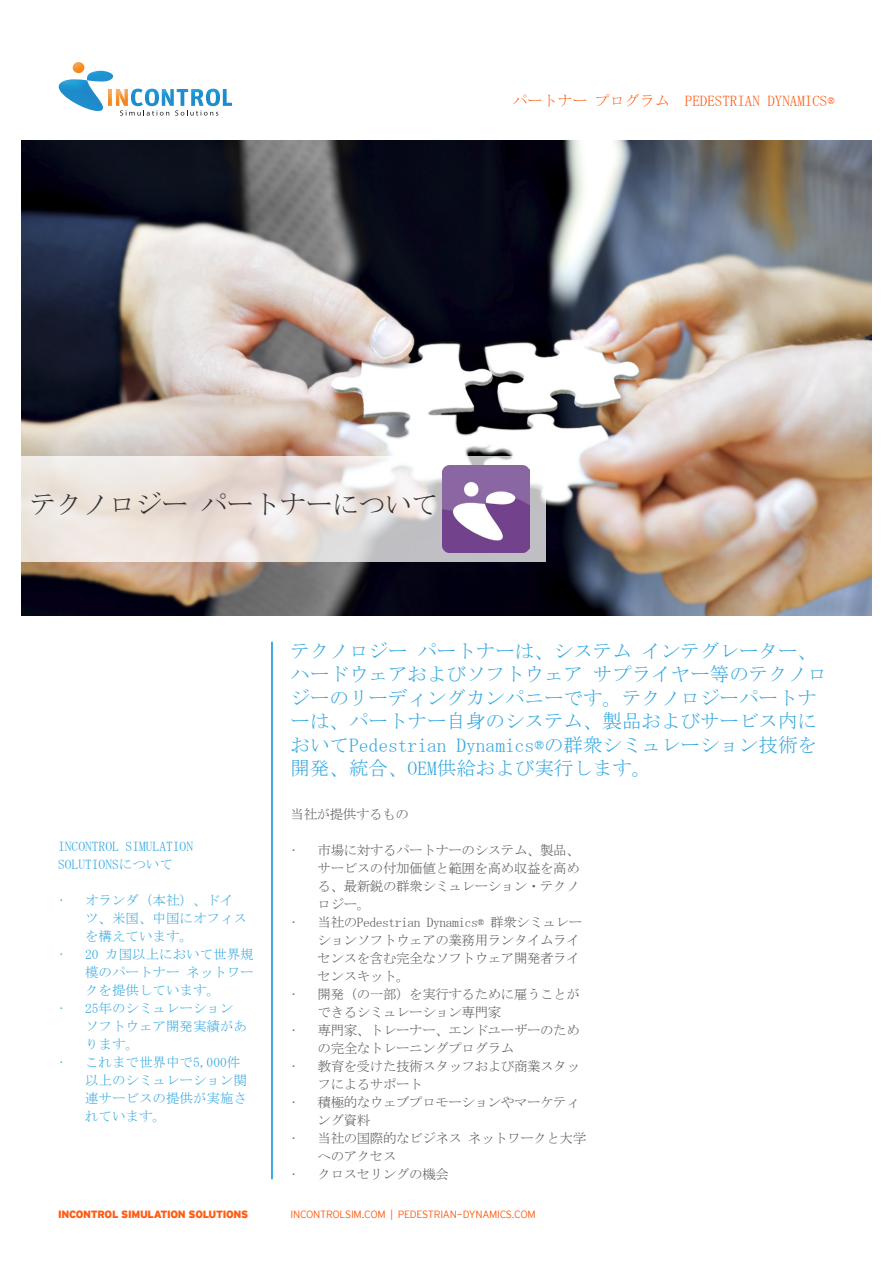
<style>
.page{position:relative;width:893px;height:1263px;background:#fff}
.page>*{position:absolute;margin:0;border:0;box-sizing:border-box;transform-origin:0 0}
.Titel_zwart{font:27px "MS Mincho";letter-spacing:-.025em;color:#312f30}
.t1{font:19.5px/23.4px "MS Mincho";color:#33a7df}
.t2{font:15px "MS Mincho";color:#ff5c13}
.Kopij_zwart{font:13.5px/18px "MS Mincho";letter-spacing:-.03em;color:#57585a}
.t3{font:13.5px/18px "MS Mincho";color:#33a7df}
.t4{font:10.5px "Interstate Mono Lgt";letter-spacing:-.03em;color:#ff5c13}
.t5{font:900 10.5px "Interstate Mono";letter-spacing:-.03em;color:#ff5c13}
</style>
<div class="page">
<img style="left:21px;top:140px;width:851px;height:476px">
<svg style="left:21px;top:456px;width:525px;height:105px;background:#e7e0dc"></svg>
<hr style="left:271px;top:642px;width:2px;height:537px;background:#0091d7">
<img style="left:443px;top:465px;width:87px;height:87px">
<img style="left:59px;top:79px;width:44px;height:32px">
<img style="left:87px;top:71px;width:26px;height:11px">
<svg style="left:73px;top:62px;width:11px;height:11px"></svg>
<svg style="left:120px;top:110px;width:49px;height:6px"></svg>
<svg style="left:175px;top:110px;width:43px;height:6px"></svg>
<img style="left:108px;top:89px;width:20px;height:17px">
<img style="left:206px;top:89px;width:14px;height:17px">
<img style="left:145px;top:89px;width:14px;height:17px">
<img style="left:131px;top:89px;width:12px;height:17px">
<img style="left:223px;top:89px;width:9px;height:17px">
<img style="left:191px;top:89px;width:13px;height:17px">
<img style="left:177px;top:89px;width:11px;height:17px">
<img style="left:162px;top:89px;width:12px;height:17px">
<p class="t2" style="left:512px;top:93px;width:324px">パートナー プログラム　PEDESTRIAN DYNAMICS®</p>
<p class="Titel_zwart" style="left:30px;top:490px;width:410px">テクノロジー パートナーについて</p>
<p class="t3" style="left:58px;top:837px;width:136px">INCONTROL SIMULATION<br>SOLUTIONSについて</p>
<p class="t3" style="left:85px;top:891px;width:163px;text-indent:-27px">• オランダ（本社）、ドイツ、米国、中国にオフィスを構えています。</p>
<p class="t3" style="left:85px;top:945px;width:170px;text-align:justify;text-indent:-27px">• 20 カ国以上において世界規模のパートナー ネットワークを提供しています。</p>
<p class="t3" style="left:85px;top:999px;width:163px;text-indent:-27px">• 25年のシミュレーションソフトウェア開発実績があります。</p>
<p class="t3" style="left:85px;top:1053px;width:163px;text-indent:-27px">• これまで世界中で5,000件以上のシミュレーション関連サービスの提供が実施されています。</p>
<p class="t1" style="left:291px;top:639px;width:538px">テクノロジー パートナーは、システム インテグレーター、ハードウェアおよびソフトウェア サプライヤー等のテクノロジーのリーディングカンパニーです。テクノロジーパートナーは、パートナー自身のシステム、製品およびサービス内においてPedestrian Dynamics®の群衆シミュレーション技術を開発、統合、OEM供給および実行します。</p>
<p class="Kopij_zwart" style="left:291px;top:805px;width:120px">当社が提供するもの</p>
<p class="Kopij_zwart" style="left:318px;top:841px;width:264px;text-align:justify;text-indent:-27px">• 市場に対するパートナーのシステム、製品、サービスの付加価値と範囲を高め収益を高める、最新鋭の群衆シミュレーション・テクノロジー。</p>
<p class="Kopij_zwart" style="left:318px;top:913px;width:266px;text-indent:-27px">• 当社のPedestrian Dynamics® 群衆シミュレーションソフトウェアの業務用ランタイムライセンスを含む完全なソフトウェア開発者ライセンスキット。</p>
<p class="Kopij_zwart" style="left:318px;top:985px;width:264px;text-indent:-27px">• 開発（の一部）を実行するために雇うことができるシミュレーション専門家</p>
<p class="Kopij_zwart" style="left:318px;top:1021px;width:264px;text-indent:-27px">• 専門家、トレーナー、エンドユーザーのための完全なトレーニングプログラム</p>
<p class="Kopij_zwart" style="left:318px;top:1057px;width:264px;text-indent:-27px">• 教育を受けた技術スタッフおよび商業スタッフによるサポート</p>
<p class="Kopij_zwart" style="left:318px;top:1093px;width:264px;text-indent:-27px">• 積極的なウェブプロモーションやマーケティング資料</p>
<p class="Kopij_zwart" style="left:318px;top:1129px;width:270px;text-indent:-27px">• 当社の国際的なビジネス ネットワークと大学へのアクセス</p>
<p class="Kopij_zwart" style="left:291px;top:1165px;width:160px">• クロスセリングの機会</p>
<p class="t5" style="left:58px;top:1208px;width:192px">INCONTROL SIMULATION SOLUTIONS</p>
<p class="t4" style="left:291px;top:1209px;width:247px">INCONTROLSIM.COM | PEDESTRIAN-DYNAMICS.COM</p>
</div>
